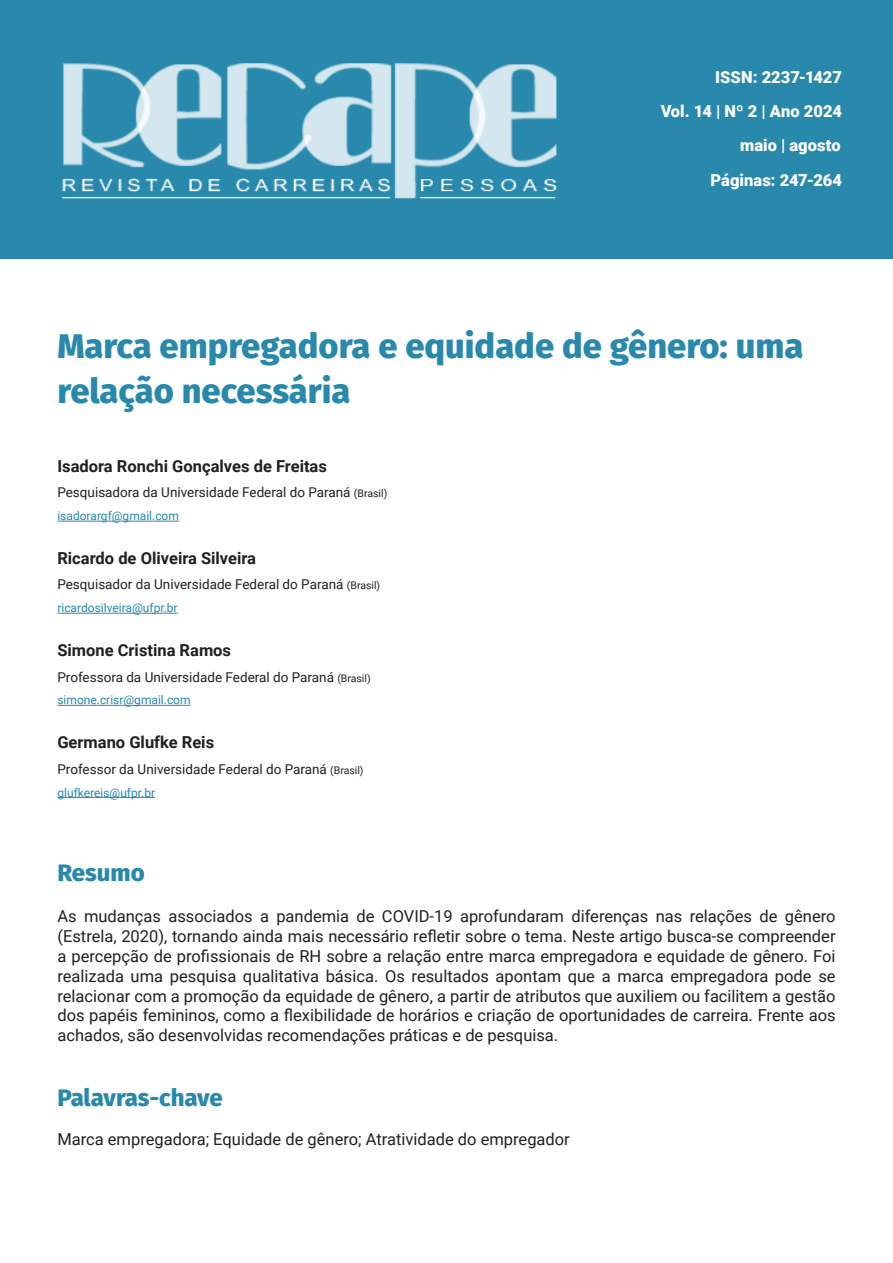
<style>
.page{position:relative;width:893px;height:1263px;background:#fff}
.page>*{position:absolute;margin:0;border:0;box-sizing:border-box;transform-origin:0 0}
.Colunas_-_Esquerda{font:800 34.5px/45px "Fira Sans";color:#2889ac}
.t1{font:800 24px "Fira Sans";letter-spacing:-.005em;color:#2889ac}
.Resumo_-_Texto{font:16.5px/19.8px "Roboto";color:#231f20;text-align:justify}
.t2{font:700 16.5px "Roboto";color:#231f20}
.Colunas_-_Esquerda-2{font:900 16.5px "Roboto";color:#fff}
.t3{font:13.5px "Roboto";color:#231f20}
.t4{font:12px "Roboto";color:#2889ac}
.s1{font-size:10.5px}
</style>
<div class="page">
<div style="left:0;top:0;width:893px;height:258px;background:#2889ac"></div>
<img style="left:62px;top:63px;width:495px;height:136px">
<hr style="left:57px;top:521px;width:122px;height:1px;background:#2889ac">
<hr style="left:57px;top:613px;width:121px;height:1px;background:#2889ac">
<hr style="left:57px;top:705px;width:134px;height:1px;background:#2889ac">
<hr style="left:57px;top:797px;width:98px;height:1px;background:#2889ac">
<p class="Colunas_-_Esquerda-2" style="left:715px;top:65px;width:128px">ISSN: 2237-1427</p>
<p class="Colunas_-_Esquerda-2" style="left:661px;top:99px;width:183px">Vol. 14 | Nº 2 | Ano 2024</p>
<p class="Colunas_-_Esquerda-2" style="left:740px;top:134px;width:102px">maio | agosto</p>
<p class="Colunas_-_Esquerda-2" style="left:711px;top:168px;width:133px">Páginas: 247-264</p>
<p class="Colunas_-_Esquerda" style="left:57px;top:320px;width:747px">Marca empregadora e equidade de gênero: uma relação necessária</p>
<p class="t2" style="left:57px;top:454px;width:271px">Isadora Ronchi Gonçalves de Freitas</p>
<p class="t3" style="left:57px;top:483px;width:331px">Pesquisadora da Universidade Federal do Paraná <span class="s1">(Brasil)</span></p>
<p class="t4" style="left:57px;top:508px;width:123px">isadorargf@gmail.com</p>
<p class="t2" style="left:57px;top:546px;width:200px">Ricardo de Oliveira Silveira</p>
<p class="t3" style="left:57px;top:575px;width:324px">Pesquisador da Universidade Federal do Paraná <span class="s1">(Brasil)</span></p>
<p class="t4" style="left:57px;top:600px;width:122px">ricardosilveira@ufpr.br</p>
<p class="t2" style="left:57px;top:638px;width:175px">Simone Cristina Ramos</p>
<p class="t3" style="left:57px;top:667px;width:315px">Professora da Universidade Federal do Paraná <span class="s1">(Brasil)</span></p>
<p class="t4" style="left:57px;top:692px;width:135px">simone.crisr@gmail.com</p>
<p class="t2" style="left:57px;top:730px;width:158px">Germano Glufke Reis</p>
<p class="t3" style="left:57px;top:759px;width:308px">Professor da Universidade Federal do Paraná <span class="s1">(Brasil)</span></p>
<p class="t4" style="left:57px;top:784px;width:99px">glufkereis@ufpr.br</p>
<p class="t1" style="left:57px;top:852px;width:89px">Resumo</p>
<p class="Resumo_-_Texto" style="left:57px;top:906px;width:780px">As mudanças associados a pandemia de COVID-19 aprofundaram diferenças nas relações de gênero (Estrela, 2020), tornando ainda mais necessário refletir sobre o tema. Neste artigo busca-se compreender a percepção de profissionais de RH sobre a relação entre marca empregadora e equidade de gênero. Foi realizada uma pesquisa qualitativa básica. Os resultados apontam que a marca empregadora pode se relacionar com a promoção da equidade de gênero, a partir de atributos que auxiliem ou facilitem a gestão dos papéis femininos, como a flexibilidade de horários e criação de oportunidades de carreira. Frente aos achados, são desenvolvidas recomendações práticas e de pesquisa.</p>
<p class="t1" style="left:57px;top:1077px;width:167px">Palavras-chave</p>
<p class="Resumo_-_Texto" style="left:57px;top:1129px;width:514px">Marca empregadora; Equidade de gênero; Atratividade do empregador</p>
</div>
